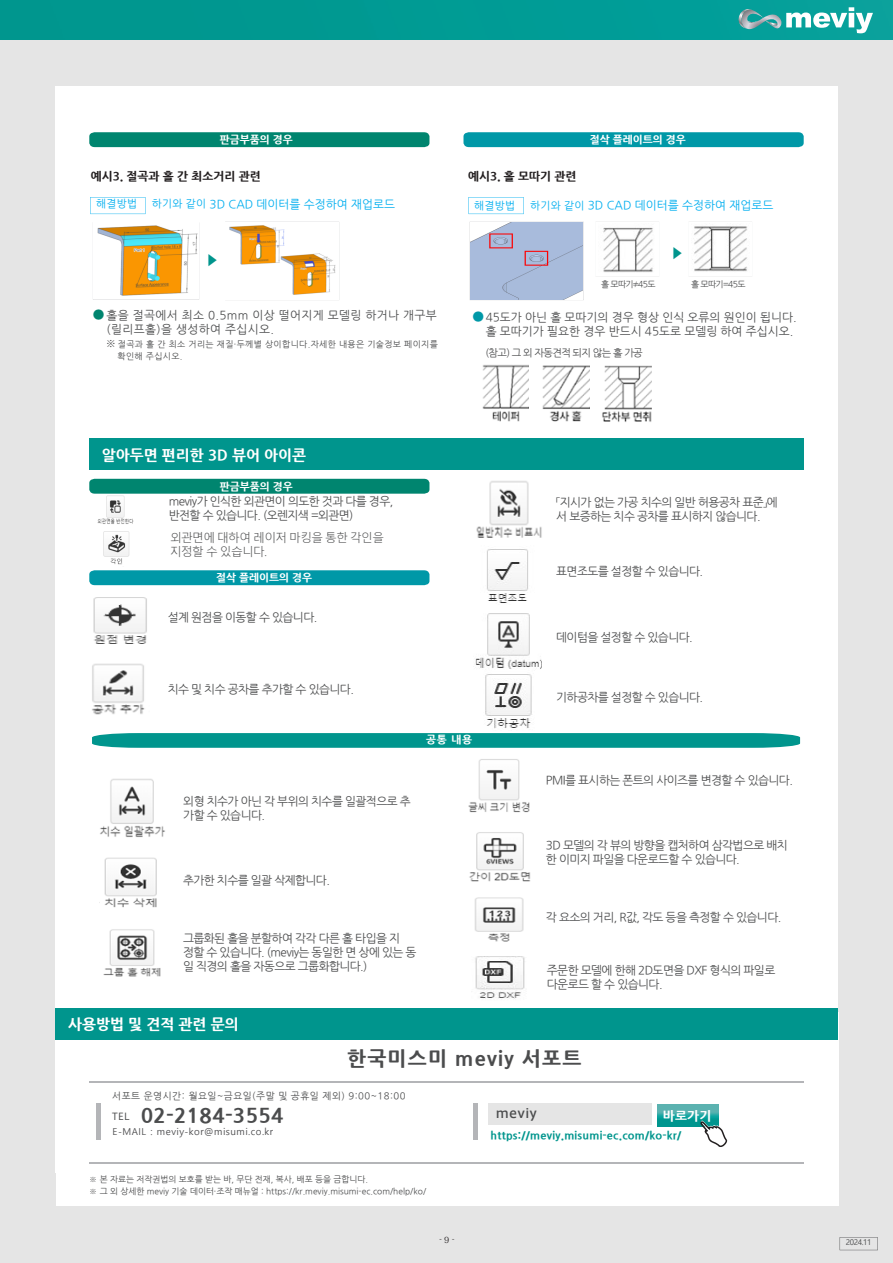
<style>
.page{position:relative;width:893px;height:1263px;background:#fff}
.page>*{position:absolute;margin:0;border:0;box-sizing:border-box;transform-origin:0 0}
.t1{font:800 20.25px "Nanum Gothic";letter-spacing:.065em;color:#4b4c4d}
.t2{font:800 20.25px "Nanum Gothic";letter-spacing:.025em;color:#4b4c4d}
.t3{font:800 14.85px "Nanum Gothic";color:#fff}
.t4{font:500 12.75px "Axis Std";letter-spacing:.025em;color:#4b4c4d}
.t5{font:800 12.75px "Nanum Gothic";color:#fff}
.t6{font:12.75px "Koz Min Pr 6 N";color:#00958d}
.t7{font:11.7px/14.1px "Nanum Gothic";letter-spacing:-.05em;color:#4b4c4d}
.t8{font:11.7px/14px "Nanum Gothic";color:#4b4c4d;text-align:right}
.t9{font:11.7px/14.1px "Nanum Gothic";letter-spacing:.03em;color:#4b4c4d}
.t10{font:11.7px "Nanum Gothic";color:#00aeef}
.t11{font:300 11.7px/14.1px "Malgun Gothic";letter-spacing:-.05em;color:#4b4c4d}
.t12{font:800 11.7px "Nanum Gothic";color:#231f20}
.t13{font:800 11.1px "Nanum Gothic";letter-spacing:.02em;color:#00958d}
.t14{font:800 10.65px "Nanum Gothic";color:#fff}
.t15{font:10.65px "Nanum Gothic";letter-spacing:.025em;color:#00aeef}
.t16{font:10.2px "Nanum Gothic";letter-spacing:-.055em;color:#4b4c4d}
.t17{font:9.6px "Nanum Gothic";letter-spacing:.05em;color:#4b4c4d}
.t18{font:9.6px "Malgun Gothic";letter-spacing:.05em;color:#4d4d4f}
.t19{font:9.6px "Axis Std";color:#4b4c4d}
.t20{font:8.7px "Nanum Gothic";letter-spacing:.04em;color:#4b4c4d}
.t21{font:8.55px/11.7px "Nanum Gothic";color:#4b4c4d}
.t22{font:300 8.55px "Axis Std";color:#231f20}
.t23{font:8.55px "Koz Min Pr 6 N";color:#231f20}
.t24{font:7.95px "Malgun Gothic";letter-spacing:-.05em;color:#4b4c4d}
.s1{font-size:10.65px}
.s2{font-family:"Axis Std";color:#00856f}
.s3{font-family:"Axis Std";color:#0098a7}
</style>
<div class="page">
<div style="left:0;top:0;width:893px;height:40px;background:#009b94"></div>
<div style="left:0;top:40px;width:893px;height:1223px;background:#e5e5e5"></div>
<div style="left:55px;top:86px;width:783px;height:1086px;background:#fff"></div>
<div style="left:56px;top:1012px;width:782px;height:194px;background:#fff"></div>
<svg style="left:463px;top:132px;width:341px;height:15px;background:#059aa8"></svg>
<svg style="left:733px;top:7px;width:140px;height:26px"></svg>
<div style="left:55px;top:1008px;width:783px;height:32px;background:#00958d"></div>
<hr style="left:89px;top:1082px;width:715px;height:1px;background:#b4b5b8">
<hr style="left:89px;top:1163px;width:715px;height:1px;background:#b4b5b8">
<hr style="left:97px;top:1103px;width:4px;height:36px;background:#b4b5b8">
<div style="left:473px;top:1103px;width:5px;height:36px;background:#b4b5b8"></div>
<div style="left:488px;top:1103px;width:164px;height:22px;background:#e5e5e5"></div>
<svg style="left:657px;top:1104px;width:61px;height:22px"></svg>
<svg style="left:700px;top:1120px;width:27px;height:27px"></svg>
<svg style="left:840px;top:1237px;width:38px;height:13px"></svg>
<svg style="left:89px;top:132px;width:340px;height:15px;background:#058771"></svg>
<svg style="left:90px;top:197px;width:56px;height:17px"></svg>
<svg style="left:468px;top:197px;width:56px;height:17px"></svg>
<img style="left:603px;top:227px;width:50px;height:45px">
<svg style="left:93px;top:299px;width:106px;height:1px"></svg>
<img style="left:97px;top:225px;width:101px;height:71px">
<img style="left:229px;top:225px;width:107px;height:70px">
<svg style="left:692px;top:226px;width:55px;height:46px"></svg>
<svg style="left:470px;top:222px;width:114px;height:78px"></svg>
<img style="left:471px;top:223px;width:111px;height:76px">
<svg style="left:89px;top:479px;width:340px;height:15px;background:#068872"></svg>
<div style="left:89px;top:438px;width:715px;height:32px;background:#00958d"></div>
<img style="left:97px;top:495px;width:37px;height:29px">
<img style="left:100px;top:779px;width:65px;height:58px">
<img style="left:104px;top:857px;width:53px;height:51px">
<img style="left:103px;top:929px;width:58px;height:48px">
<img style="left:468px;top:759px;width:62px;height:54px">
<img style="left:469px;top:832px;width:62px;height:50px">
<img style="left:474px;top:897px;width:50px;height:45px">
<svg style="left:92px;top:733px;width:708px;height:15px;background:#099891"></svg>
<img style="left:476px;top:481px;width:66px;height:57px">
<img style="left:482px;top:364px;width:47px;height:58px">
<img style="left:542px;top:365px;width:47px;height:57px">
<img style="left:602px;top:365px;width:50px;height:57px">
<svg style="left:89px;top:570px;width:340px;height:15px;background:#069aa9"></svg>
<img style="left:93px;top:597px;width:54px;height:47px">
<img style="left:92px;top:663px;width:53px;height:52px">
<img style="left:487px;top:549px;width:41px;height:54px">
<img style="left:475px;top:613px;width:67px;height:56px">
<img style="left:485px;top:674px;width:47px;height:55px">
<img style="left:475px;top:956px;width:50px;height:44px">
<img style="left:103px;top:531px;width:27px;height:34px">
<p class="t14" style="left:220px;top:134px;width:74px">판금부품의 경우</p>
<p class="t14" style="left:590px;top:134px;width:97px">절삭 플레이트의 경우</p>
<p class="t12" style="left:91px;top:170px;width:171px">예시3. 절곡과 홀 간 최소거리 관련</p>
<p class="t12" style="left:468px;top:170px;width:110px">예시3. 홀 모따기 관련</p>
<p class="t15" style="left:96px;top:199px;width:42px">해결방법</p>
<p class="t10" style="left:152px;top:198px;width:245px"><span class="s1">하기와 같이</span> 3D CAD 데이터를 수정하여 재업로드</p>
<p class="t15" style="left:474px;top:201px;width:42px">해결방법</p>
<p class="t10" style="left:530px;top:200px;width:245px"><span class="s1">하기와 같이</span> 3D CAD 데이터를 수정하여 재업로드</p>
<p class="t6" style="left:205px;top:253px;width:14px">▶</p>
<p class="t6" style="left:670px;top:246px;width:14px">▶</p>
<p class="t20" style="left:601px;top:280px;width:56px">홀 모따기≠45도</p>
<p class="t20" style="left:691px;top:280px;width:56px">홀 모따기=45도</p>
<p class="t9" style="left:106px;top:308px;width:332px;text-indent:-14px"><span class="s2">●</span> 홀을 절곡에서 최소 0.5mm 이상 떨어지게 모델링 하거나 개구부 (릴리프홀 을) 생성하여 주십시오.</p>
<p class="t20" style="left:118px;top:340px;width:322px">절곡과 홀 간 최소 거리는 재질·두께별 상이합니다.자세한 내용은 기술정보 페이지를</p>
<p class="t7" style="left:105px;top:337px;width:12px">※</p>
<p class="t20" style="left:118px;top:352px;width:67px">확인해 주십시오.</p>
<p class="t8" style="left:472px;top:311px;width:326px"><span class="s3">●</span>45도가 아닌 홀 모따기의 경우 형상 인식 오류의 원인이 됩니다. 홀 모따기가 필요한 경우 반드시 45도로 모델링 하여 주십시오.</p>
<p class="t16" style="left:485px;top:348px;width:159px">(참고 그) 외 자동견적 되지 않는 홀 가공</p>
<p class="t3" style="left:102px;top:447px;width:206px">알아두면 편리한 3D 뷰어 아이콘</p>
<p class="t14" style="left:220px;top:480px;width:74px">판금부품의 경우</p>
<p class="t7" style="left:169px;top:495px;width:226px">meviy가 인식한 외관면이 의도한 것과 다를 경우, 반전할 수 있습니다 (. 오렌지색 =외관면(</p>
<p class="t11" style="left:170px;top:531px;width:216px">외관면에 대하여 레이저 마킹을 통한 각인을 지정할 수 있습니다.</p>
<p class="t14" style="left:216px;top:572px;width:97px">절삭 플레이트의 경우</p>
<p class="t7" style="left:168px;top:610px;width:151px">설계 원점을 이동할 수 있습니다.</p>
<p class="t7" style="left:168px;top:682px;width:188px">치수 및 치수 공차를 추가할 수 있습니다.</p>
<p class="t7" style="left:556px;top:495px;width:223px">「지시가 없는 가공 치수의 일반 허용공차 표준 에」서 보증하는 치수 공차를 표시하지 않습니다.</p>
<p class="t7" style="left:556px;top:564px;width:148px">표면조도를 설정할 수 있습니다.</p>
<p class="t7" style="left:556px;top:630px;width:138px">데이텀을 설정할 수 있습니다.</p>
<p class="t7" style="left:556px;top:690px;width:148px">기하공차를 설정할 수 있습니다.</p>
<p class="t14" style="left:426px;top:734px;width:48px">공통 내용</p>
<p class="t7" style="left:183px;top:794px;width:229px">외형 치수가 아닌 각 부위의 치수를 일괄적으로 추 가할 수 있습니다.</p>
<p class="t7" style="left:183px;top:873px;width:148px">추가한 치수를 일괄 삭제합니다.</p>
<p class="t7" style="left:183px;top:931px;width:235px">그룹화된 홀을 분할하여 각각 다른 홀 타입을 지 정할 수 있습니다 (. meviy는 동일한 면 상에 있는 동 일 직경의 홀을 자동으로 그룹화합니다 (.</p>
<p class="t3" style="left:68px;top:1016px;width:172px">사용방법 및 견적 관련 문의</p>
<p class="t7" style="left:546px;top:773px;width:248px">PMI를 표시하는 폰트의 사이즈를 변경할 수 있습니다.</p>
<p class="t7" style="left:546px;top:838px;width:243px">D3 모델의 각 뷰의 방향을 캡처하여 삼각법으로 배치 한 이미지 파일을 다운로드할 수 있습니다.</p>
<p class="t7" style="left:546px;top:910px;width:237px">각 요소의 거리, R값, 각도 등을 측정할 수 있습니다.</p>
<p class="t7" style="left:547px;top:964px;width:230px;line-height:13.6px">주문한 모델에 한해 2D도면을 DXF 형식의 파일로 다운로드 할 수 있습니다.</p>
<h1 class="t1" style="left:347px;top:1047px;width:236px">한국미스미 meviy 서포트</h1>
<p class="t17" style="left:112px;top:1091px;width:295px">서포트 운영시간: 월요일~금요일(주말 및 공휴일 제외( 9:00~18:00</p>
<p class="t19" style="left:112px;top:1109px;width:19px">TEL</p>
<h1 class="t2" style="left:141px;top:1105px;width:144px">02-2184-3554</h1>
<p class="t4" style="left:496px;top:1103px;width:43px">meviy</p>
<p class="t5" style="left:663px;top:1109px;width:50px">바로가기</p>
<p class="t18" style="left:157px;top:1126px;width:118px">meviy-kor@misumi.co.kr</p>
<p class="t18" style="left:113px;top:1126px;width:35px">-E MAIL</p>
<p class="t18" style="left:150px;top:1126px;width:4px">:</p>
<p class="t13" style="left:491px;top:1130px;width:192px">https://meviy.misumi-ec.com/ko-kr/</p>
<p class="t21" style="left:89px;top:1174px;width:338px">※ 본 자료는 저작권법의 보호를 받는 바, 무단 전재, 복사, 배포 등을 금합니다.<br>※ 그 외 상세한 meviy 기술 데이터·조작 매뉴얼 : https://kr.meviy.misumi-ec.com/help/ko/</p>
<p class="t23" style="left:444px;top:1235px;width:7px">9</p>
<p class="t22" style="left:439px;top:1232px;width:4px">-</p>
<p class="t22" style="left:452px;top:1232px;width:4px">-</p>
<p class="t24" style="left:846px;top:1238px;width:27px">2024.11</p>
</div>
